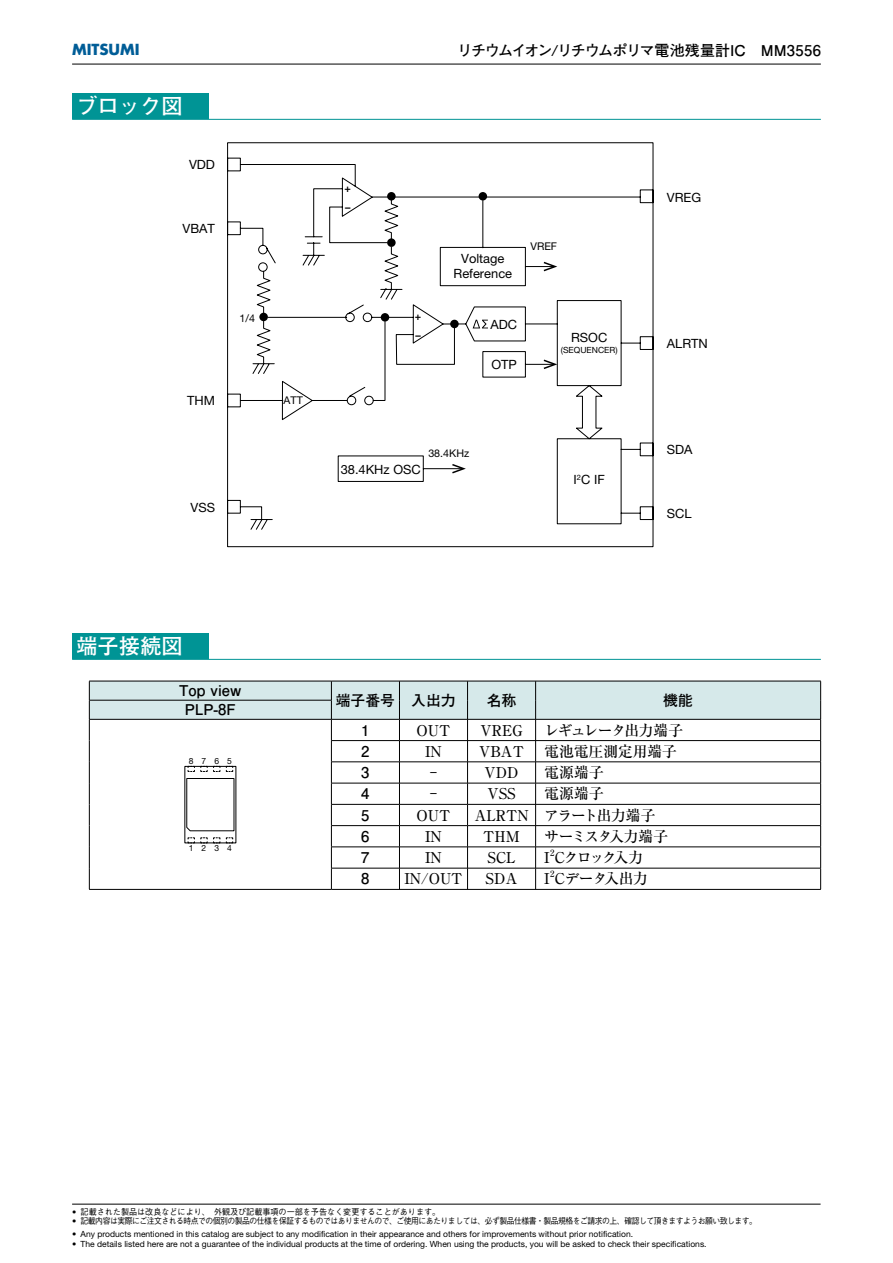
<style>
.page{position:relative;width:893px;height:1263px;background:#fff}
.page>*{position:absolute;margin:0;border:0;box-sizing:border-box;transform-origin:0 0}
.t1{font:21.3px "Futo Go B101 Pro Bold 90 pv RKSJ H";color:#fff}
.t2{font:14.85px "Ryumin Pro Medium 90 pv RKSJ H";color:#000}
.t3{font:14.85px "Futo Go B101 Pro Bold 90 pv RKSJ H";color:#000}
.t4{font:14.85px "Futo Go B101 Pro Bold 90 pv RKSJ H";letter-spacing:-.02em;color:#000}
.t5{font:14.85px "Ryumin Pro Medium 90 pv RKSJ H";letter-spacing:-.075em;color:#000}
.t6{font:14.85px "Ryumin Pro Medium 90 pv RKSJ H";letter-spacing:-.135em;color:#000}
.t7{font:14.85px "Ryumin Pro Medium 90 pv RKSJ H";letter-spacing:-.04em;color:#000}
.t8{font:700 14.85px "Futura";color:#005d97}
.t9{font:12.75px/15px "Helvetica Neue";color:#000;text-align:center}
.t10{font:10.65px "Helvetica Neue";color:#000}
.t11{font:500 10.65px/18.6px "Helvetica Neue";color:#000}
.t12{font:8.7px "Ryumin Pro Medium 90 pv RKSJ H";color:#000}
.t13{font:8.55px "Helvetica Neue";color:#000}
.t14{font:8.55px "Gothic BBB Pro Medium 90 pv RKSJ H";letter-spacing:-.06em;color:#000;scale:.92 1}
.t15{font:8.55px "Gothic BBB Pro Medium 90 pv RKSJ H";color:#000;scale:.95 1}
.s1{font-family:"Helvetica Neue"}
</style>
<div class="page">
<hr style="left:72px;top:1204px;width:748px;height:1px;background:#000">
<hr style="left:72px;top:64px;width:748px;height:1px;background:#000">
<div style="left:72px;top:94px;width:136px;height:25px;background:#009495"></div>
<hr style="left:72px;top:119px;width:748px;height:1px;background:#009495">
<svg style="left:227px;top:142px;width:427px;height:406px"></svg>
<div style="left:450px;top:320px;width:8px;height:8px;background:#000;border-radius:50%"></div>
<div style="left:259px;top:313px;width:9px;height:8px;background:#000;border-radius:50%"></div>
<div style="left:478px;top:192px;width:9px;height:9px;background:#000;border-radius:50%"></div>
<div style="left:381px;top:313px;width:8px;height:9px;background:#000;border-radius:50%"></div>
<div style="left:387px;top:192px;width:8px;height:9px;background:#000;border-radius:50%"></div>
<div style="left:387px;top:238px;width:8px;height:9px;background:#000;border-radius:50%"></div>
<svg style="left:452px;top:464px;width:14px;height:9px"></svg>
<svg style="left:543px;top:360px;width:14px;height:9px"></svg>
<svg style="left:543px;top:262px;width:14px;height:9px"></svg>
<svg style="left:472px;top:320px;width:16px;height:8px"></svg>
<div style="left:72px;top:634px;width:136px;height:25px;background:#009495"></div>
<hr style="left:72px;top:659px;width:748px;height:1px;background:#009495">
<hr style="left:89px;top:889px;width:242px;height:1px;background:#000">
<hr style="left:331px;top:889px;width:489px;height:1px;background:#000">
<svg style="left:89px;top:681px;width:732px;height:208px"></svg>
<h2 class="t8" style="left:72px;top:43px;width:69px">MITSUMI</h2>
<h2 class="t4" style="left:457px;top:44px;width:365px">リチウムイオン/リチウムポリマ電池残量計IC MM3556</h2>
<h1 class="t1" style="left:76px;top:98px;width:108px">ブロック図</h1>
<h3 class="t9" style="left:189px;top:158px;width:27px">VDD</h3>
<h3 class="t9" style="left:183px;top:222px;width:34px">VBAT</h3>
<p class="t10" style="left:239px;top:314px;width:17px">1/4</p>
<h3 class="t9" style="left:187px;top:394px;width:29px">THM</h3>
<p class="t10" style="left:284px;top:397px;width:21px">ATT</p>
<h3 class="t9" style="left:190px;top:501px;width:26px">VSS</h3>
<p class="t11" style="left:344px;top:180px;width:8px">+ –</p>
<p class="t11" style="left:415px;top:308px;width:8px">+ –</p>
<h3 class="t9" style="left:453px;top:253px;width:60px">Voltage<br>Reference</h3>
<p class="t10" style="left:530px;top:243px;width:28px">VREF</p>
<h3 class="t9" style="left:490px;top:318px;width:28px">ADC</h3>
<h3 class="t9" style="left:491px;top:358px;width:27px">OTP</h3>
<h3 class="t9" style="left:571px;top:332px;width:38px">RSOC</h3>
<p class="t13" style="left:561px;top:347px;width:58px">(SEQUENCER)</p>
<h3 class="t9" style="left:341px;top:463px;width:82px">38.4KHz OSC</h3>
<p class="t10" style="left:428px;top:450px;width:42px">38.4KHz</p>
<h3 class="t9" style="left:573px;top:473px;width:33px">I<sup>2</sup>C IF</h3>
<h3 class="t9" style="left:666px;top:191px;width:36px">VREG</h3>
<h3 class="t9" style="left:667px;top:337px;width:42px">ALRTN</h3>
<h3 class="t9" style="left:666px;top:443px;width:27px">SDA</h3>
<h3 class="t9" style="left:666px;top:507px;width:26px">SCL</h3>
<h1 class="t1" style="left:76px;top:638px;width:108px">端子接続図</h1>
<h2 class="t3" style="left:179px;top:685px;width:64px">Top view</h2>
<h2 class="t3" style="left:185px;top:704px;width:53px">PLP-8F</h2>
<p class="t13" style="left:189px;top:758px;width:44px">8765</p>
<p class="t13" style="left:189px;top:845px;width:44px">1234</p>
<h2 class="t3" style="left:335px;top:695px;width:122px">端子番号 入出力</h2>
<h2 class="t3" style="left:486px;top:695px;width:31px">名称</h2>
<h2 class="t3" style="left:663px;top:695px;width:31px">機能</h2>
<h2 class="t3" style="left:361px;top:724px;width:10px">1</h2>
<h2 class="t2" style="left:416px;top:724px;width:35px">OUT</h2>
<h2 class="t2" style="left:480px;top:724px;width:43px">VREG</h2>
<h2 class="t5" style="left:544px;top:724px;width:141px">レギュレータ出力端子</h2>
<h2 class="t3" style="left:361px;top:746px;width:10px">2</h2>
<h2 class="t2" style="left:425px;top:746px;width:18px">IN</h2>
<h2 class="t2" style="left:479px;top:746px;width:46px">VBAT</h2>
<h2 class="t2" style="left:544px;top:746px;width:134px">電池電圧測定用端子</h2>
<h2 class="t3" style="left:361px;top:767px;width:10px">3</h2>
<h2 class="t2" style="left:430px;top:767px;width:9px">-</h2>
<h2 class="t2" style="left:484px;top:767px;width:35px">VDD</h2>
<h2 class="t2" style="left:544px;top:767px;width:61px">電源端子</h2>
<h2 class="t3" style="left:361px;top:788px;width:10px">4</h2>
<h2 class="t2" style="left:430px;top:788px;width:9px">-</h2>
<h2 class="t2" style="left:487px;top:788px;width:30px">VSS</h2>
<h2 class="t2" style="left:544px;top:788px;width:61px">電源端子</h2>
<h2 class="t3" style="left:361px;top:809px;width:10px">5</h2>
<h2 class="t2" style="left:416px;top:809px;width:35px">OUT</h2>
<h2 class="t2" style="left:474px;top:809px;width:183px">ALRTN アラート出力端子</h2>
<h2 class="t3" style="left:361px;top:831px;width:10px">6</h2>
<h2 class="t2" style="left:425px;top:831px;width:18px">IN</h2>
<h2 class="t2" style="left:483px;top:831px;width:38px">THM</h2>
<h2 class="t5" style="left:544px;top:831px;width:126px">サーミスタ入力端子</h2>
<h2 class="t3" style="left:361px;top:852px;width:10px">7</h2>
<h2 class="t2" style="left:425px;top:852px;width:18px">IN</h2>
<h2 class="t2" style="left:487px;top:852px;width:30px">SCL</h2>
<h2 class="t6" style="left:544px;top:852px;width:101px">I Cクロック入力</h2>
<p class="t12" style="left:550px;top:849px;width:6px">2</p>
<p class="t12" style="left:550px;top:871px;width:6px">2</p>
<h2 class="t3" style="left:361px;top:873px;width:10px">8</h2>
<h2 class="t2" style="left:404px;top:873px;width:60px">IN/OUT</h2>
<h2 class="t2" style="left:485px;top:873px;width:33px">SDA</h2>
<h2 class="t7" style="left:544px;top:873px;width:105px">I Cデータ入出力</h2>
<p class="t15" style="left:72px;top:1208px;width:389px"><span class="s1">•</span> 記載された製品は改良などにより、外観及び記載事項の一部を予告なく変更することがあります。</p>
<p class="t14" style="left:72px;top:1218px;width:746px"><span class="s1">•</span> 記載内容は実際にご注文される時点での個別の製品の仕様を保証するものではありませんので、ご使用にあたりましては、必ず製品仕様書・製品規格をご請求の上、確認して頂きますようお願い致します。</p>
<p class="t13" style="left:72px;top:1231px;width:562px">• Any products mentioned in this catalog are subject to any modification in their appearance and others for improvements without prior notification.</p>
<p class="t13" style="left:72px;top:1241px;width:636px">• The details listed here are not a guarantee of the individual products at the time of ordering. When using the products, you will be asked to check their specifications.</p>
</div>
